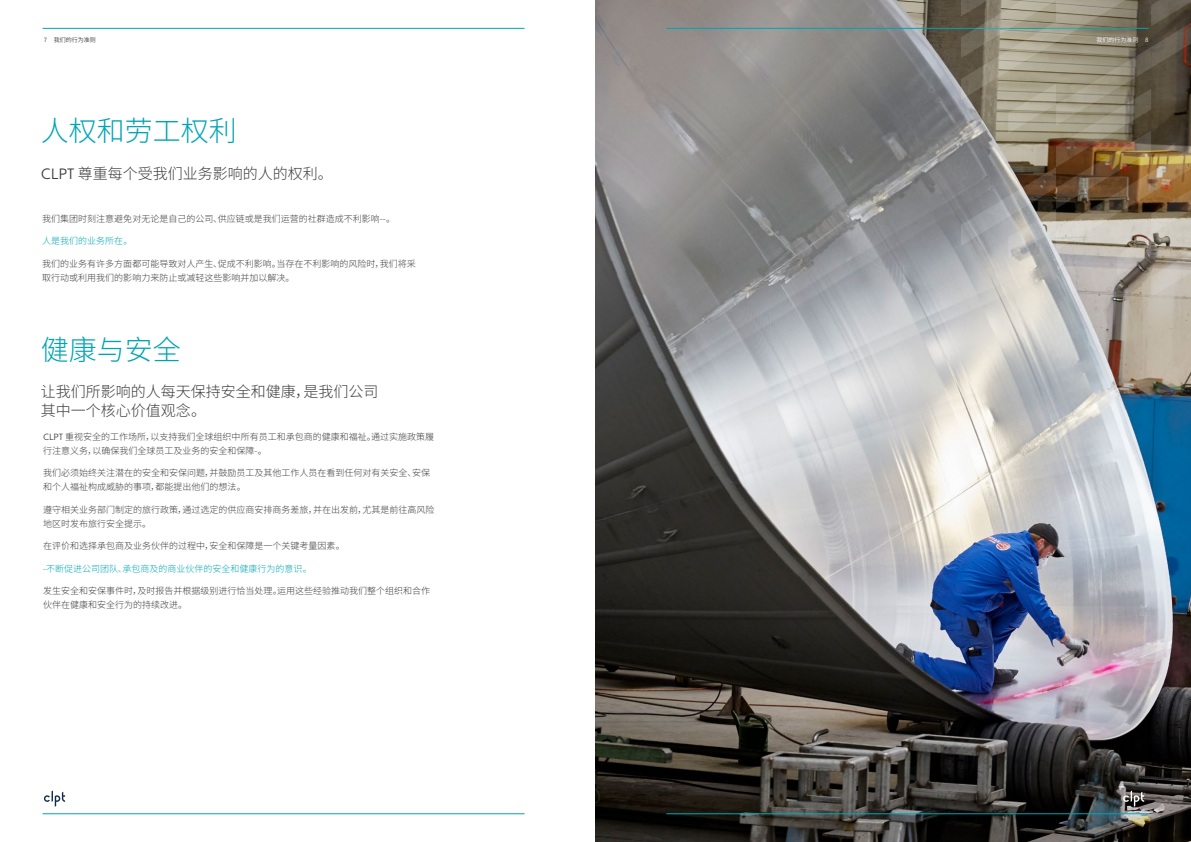
<style>
.page{position:relative;width:1191px;height:842px;background:#fff}
.page>*{position:absolute;margin:0;border:0;box-sizing:border-box;transform-origin:0 0}
.t1{font:300 28px "Source Han Sans SC";color:#00a4b5}
.t2{font:300 15px/19px "Source Han Sans SC";color:#3c3c3b}
.t3{font:300 9px/14px "Source Han Sans SC";color:#3c3c3b}
.t4{font:300 9px "Source Han Sans SC";color:#00a7b7}
.t5{font:6px "Source Han Sans SC";color:#3c3c3b}
.t6{font:6px "Source Han Sans SC";color:#fff}
.s1{font-family:"Soleil Lt";font-weight:400}
</style>
<div class="page">
<img style="left:595px;top:0;width:596px;height:842px">
<hr style="left:43px;top:813px;width:481px;height:1px;background:#00a4b5">
<hr style="left:43px;top:28px;width:481px;height:1px;background:#00a4b5">
<hr style="left:666px;top:28px;width:482px;height:1px;background:#00a4b5">
<hr style="left:666px;top:813px;width:482px;height:1px;background:#00a4b5">
<img style="left:961px;top:0;width:230px;height:297px">
<svg style="left:1123px;top:790px;width:21px;height:17px"></svg>
<svg style="left:44px;top:790px;width:21px;height:17px"></svg>
<p class="t5" style="left:44px;top:37px;width:53px">7 我们的行为准则</p>
<p class="t6" style="left:1096px;top:37px;width:53px">我们的行为准则 8</p>
<h1 class="t1" style="left:41px;top:115px;width:198px">人权和劳工权利</h1>
<h2 class="t2" style="left:41px;top:164px;width:293px"><span class="s1">CLPT</span> 尊重每个受我们业务影响的人的权利。</h2>
<p class="t3" style="left:42px;top:211px;width:354px">我们集团时刻注意避免对无论是自己的公司、供应链或是我们运营的社群造成不利影响--。</p>
<p class="t4" style="left:42px;top:236px;width:92px">人是我们的业务所在。</p>
<p class="t3" style="left:42px;top:256px;width:375px">我们的业务有许多方面都可能导致对人产生、促成不利影响。当存在不利影响的风险时，我们将采取行动或利用我们的影响力来防止或减轻这些影响并加以解决。</p>
<h1 class="t1" style="left:41px;top:334px;width:142px">健康与安全</h1>
<h2 class="t2" style="left:41px;top:382px;width:339px">让我们所影响的人每天保持安全和健康，是我们公司其中一个核心价值观念。</h2>
<p class="t3" style="left:43px;top:430px;width:393px"><span class="s1">CLPT</span> 重视安全的工作场所，以支持我们全球组织中所有员工和承包商的健康和福祉。通过实施政策履行注意义务，以确保我们全球员工及业务的安全和保障-。</p>
<p class="t3" style="left:43px;top:466px;width:388px">我们必须始终关注潜在的安全和安保问题，并鼓励员工及其他工作人员在看到任何对有关安全、安保和个人福祉构成威胁的事项，都能提出他们的想法。</p>
<p class="t3" style="left:43px;top:503px;width:393px">遵守相关业务部门制定的旅行政策，通过选定的供应商安排商务差旅，并在出发前，尤其是前往高风险地区时发布旅行安全提示。</p>
<p class="t3" style="left:43px;top:539px;width:303px">在评价和选择承包商及业务伙伴的过程中，安全和保障是一个关键考量因素。</p>
<p class="t4" style="left:43px;top:563px;width:270px">-不断促进公司团队、承包商及的商业伙伴的安全和健康行为的意识。</p>
<p class="t3" style="left:43px;top:584px;width:388px">发生安全和安保事件时，及时报告并根据级别进行恰当处理。运用这些经验推动我们整个组织和合作伙伴在健康和安全行为的持续改进。</p>
</div>
